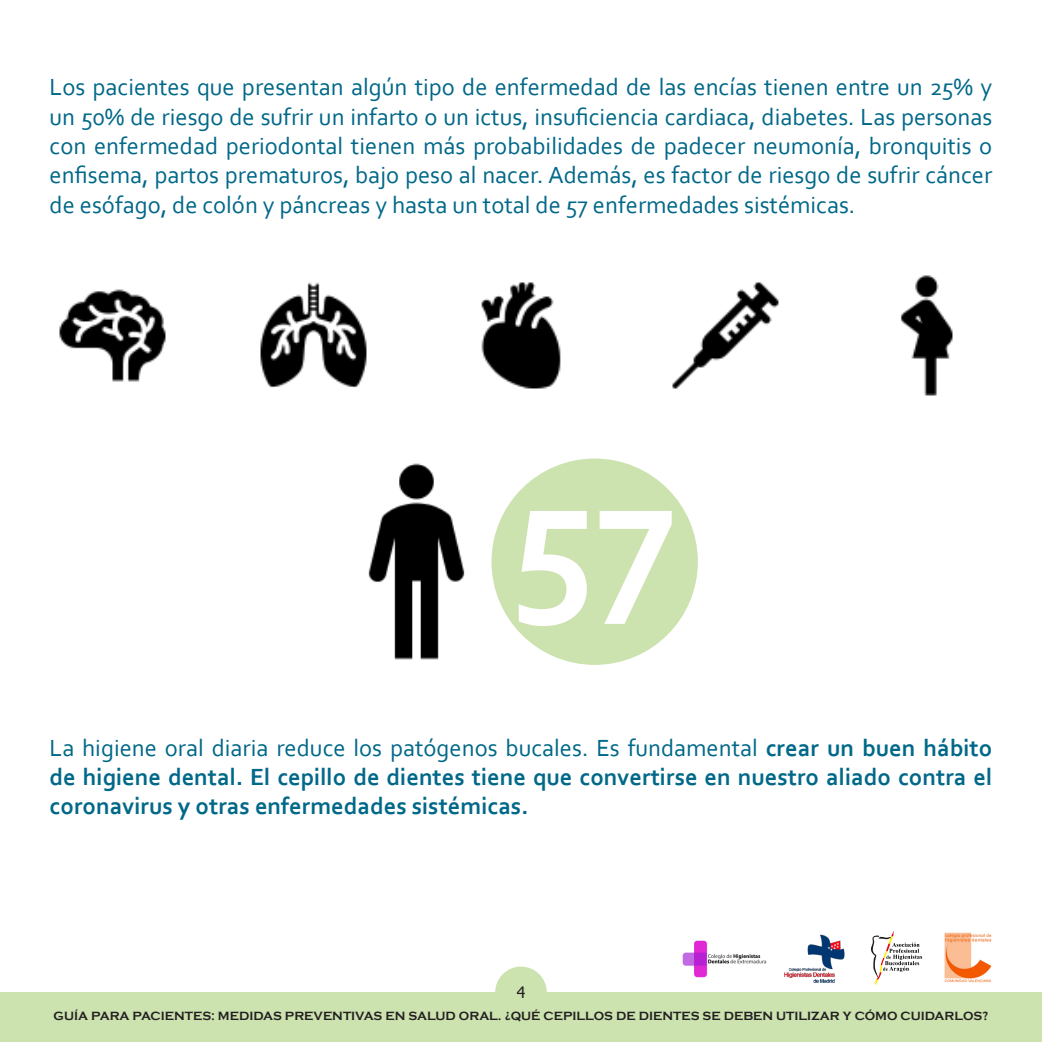
<style>
.page{position:relative;width:1042px;height:1042px;background:#fff}
.page>*{position:absolute;margin:0;border:0;box-sizing:border-box;transform-origin:0 0}
.t1{font:700 170.62px "Corbel";color:#fff}
.t2{font:24.5px/29.4px "Corbel";color:#006888;text-align:justify}
.t3{font:700 24.5px/29.4px "Corbel";color:#006888;text-align:justify}
.t4{font:15.75px "Tahoma";color:#231f20}
.t5{font:700 12.25px "Copperplate Gothic";color:#231f20}
.s1{font-weight:400}
</style>
<div class="page">
<div style="left:0;top:992px;width:1042px;height:50px;background:#cce3b0"></div>
<div style="left:495px;top:966px;width:52px;height:52px;background:#cce3b0;border-radius:50%"></div>
<svg style="left:871px;top:930px;width:51px;height:56px"></svg>
<img style="left:944px;top:932px;width:48px;height:50px">
<img style="left:682px;top:934px;width:163px;height:49px">
<img style="left:59px;top:289px;width:107px;height:93px">
<img style="left:260px;top:282px;width:107px;height:106px">
<img style="left:481px;top:282px;width:80px;height:107px">
<img style="left:672px;top:282px;width:107px;height:107px">
<img style="left:900px;top:275px;width:53px;height:121px">
<img style="left:368px;top:463px;width:97px;height:197px">
<div style="left:491px;top:458px;width:207px;height:207px;background:#cce3b0;border-radius:50%"></div>
<p class="t2" style="left:50px;top:72px;width:944px">Los pacientes que presentan algún tipo de enfermedad de las encías tienen entre un 25% y un 50% de riesgo de sufrir un infarto o un ictus, insuficiencia cardiaca, diabetes. Las personas con enfermedad periodontal tienen más probabilidades de padecer neumonía, bronquitis o enfisema, partos prematuros, bajo peso al nacer. Además, es factor de riesgo de sufrir cáncer de esófago, de colón y páncreas y hasta un total de 57 enfermedades sistémicas.</p>
<p class="t1" style="left:511px;top:429px;width:168px">57</p>
<p class="t3" style="left:50px;top:732px;width:944px"><span class="s1">La higiene oral diaria reduce los patógenos bucales. Es fundamental</span> crear un buen hábito de higiene dental. El cepillo de dientes tiene que convertirse en nuestro aliado contra el coronavirus y otras enfermedades sistémicas.</p>
<p class="t4" style="left:517px;top:982px;width:10px">4</p>
<p class="t5" style="left:54px;top:1009px;width:936px">GUÍA PARA PACIENTES: MEDIDAS PREVENTIVAS EN SALUD ORAL. ¿QUÉ CEPILLOS DE DIENTES SE DEBEN UTILIZAR Y CÓMO CUIDARLOS?</p>
</div>
